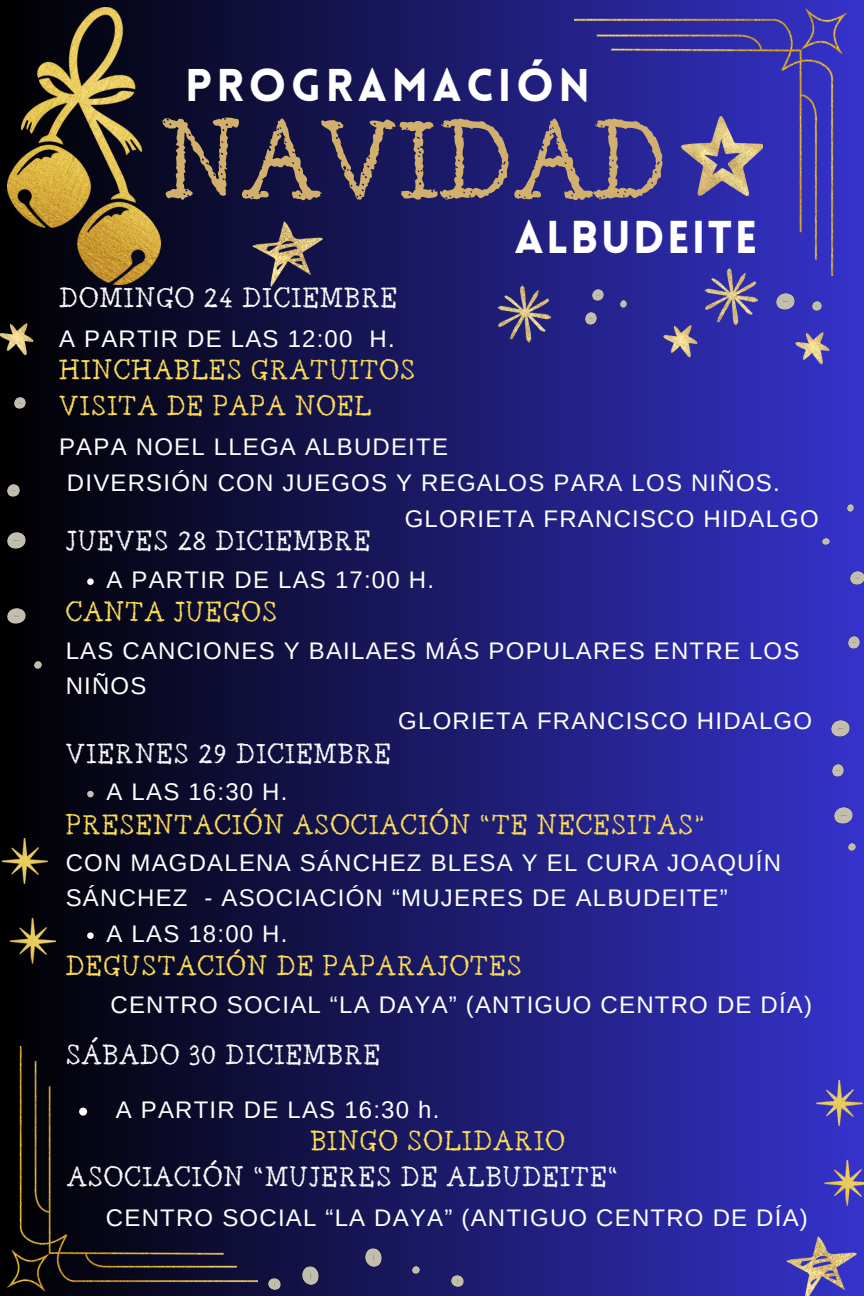
<style>
.page{position:relative;width:864px;height:1296px;background:#fff}
.page>*{position:absolute;margin:0;border:0;box-sizing:border-box;transform-origin:0 0}
.t1{font:96px "Berton";color:#d1b06e}
.t2{font:900 45px "Lovelo";letter-spacing:.1em;color:#fff}
.t3{font:900 45px "Lovelo";letter-spacing:.05em;color:#fff}
.t4{font:24px/35.4px "Arimo";letter-spacing:.05em;color:#fff}
.t5{font:24px "Berton";letter-spacing:.05em;color:#ffde59}
.t6{font:24px "Berton";letter-spacing:.05em;color:#fff}
</style>
<div class="page">
<div style="left:0;top:0;width:864px;height:1296px;background:linear-gradient(to right,#000,#3533cb)"></div>
<img style="left:492px;top:280px;width:59px;height:63px">
<img style="left:781px;top:1236px;width:79px;height:60px">
<img style="left:0;top:324px;width:34px;height:34px">
<img style="left:794px;top:332px;width:36px;height:34px">
<svg style="left:14px;top:397px;width:11px;height:11px"></svg>
<svg style="left:593px;top:290px;width:11px;height:11px"></svg>
<svg style="left:8px;top:485px;width:11px;height:11px"></svg>
<svg style="left:812px;top:302px;width:9px;height:9px"></svg>
<svg style="left:35px;top:661px;width:6px;height:7px"></svg>
<svg style="left:620px;top:300px;width:7px;height:7px"></svg>
<svg style="left:847px;top:505px;width:7px;height:7px"></svg>
<img style="left:8px;top:533px;width:18px;height:16px">
<img style="left:776px;top:293px;width:18px;height:16px">
<img style="left:8px;top:608px;width:18px;height:16px">
<img style="left:816px;top:1080px;width:48px;height:165px">
<img style="left:8px;top:8px;width:153px;height:276px">
<img style="left:8px;top:1046px;width:250px;height:245px">
<img style="left:574px;top:8px;width:273px;height:268px">
<svg style="left:87px;top:578px;width:7px;height:7px"></svg>
<svg style="left:87px;top:791px;width:7px;height:6px"></svg>
<svg style="left:87px;top:932px;width:7px;height:7px"></svg>
<img style="left:0;top:838px;width:56px;height:164px">
<img style="left:699px;top:262px;width:59px;height:63px">
<img style="left:247px;top:221px;width:79px;height:68px">
<img style="left:662px;top:325px;width:36px;height:34px">
<svg style="left:832px;top:765px;width:12px;height:11px"></svg>
<img style="left:851px;top:571px;width:13px;height:14px">
<svg style="left:585px;top:313px;width:11px;height:11px"></svg>
<svg style="left:848px;top:843px;width:7px;height:7px"></svg>
<svg style="left:823px;top:538px;width:6px;height:7px"></svg>
<svg style="left:848px;top:637px;width:12px;height:11px"></svg>
<img style="left:831px;top:721px;width:18px;height:16px">
<img style="left:834px;top:807px;width:18px;height:16px">
<svg style="left:452px;top:1276px;width:11px;height:11px"></svg>
<svg style="left:269px;top:1279px;width:11px;height:11px"></svg>
<svg style="left:413px;top:1267px;width:7px;height:7px"></svg>
<img style="left:303px;top:1267px;width:16px;height:18px">
<img style="left:366px;top:1249px;width:15px;height:18px">
<svg style="left:79px;top:1108px;width:8px;height:8px"></svg>
<p class="t2" style="left:185px;top:67px;width:407px">PROGRAMACIÓN</p>
<p class="t1" style="left:161px;top:112px;width:508px">NAVIDAD</p>
<p class="t3" style="left:514px;top:219px;width:245px">ALBUDEITE</p>
<p class="t6" style="left:59px;top:285px;width:340px">DOMINGO 24 DICIEMBRE</p>
<p class="t4" style="left:59px;top:321px;width:337px">A PARTIR DE LAS 12:00 H.</p>
<p class="t5" style="left:59px;top:357px;width:358px">HINCHABLES GRATUITOS</p>
<p class="t5" style="left:59px;top:393px;width:314px">VISITA DE PAPA NOEL</p>
<p class="t4" style="left:59px;top:429px;width:390px">PAPA NOEL LLEGA ALBUDEITE</p>
<p class="t4" style="left:67px;top:465px;width:714px">DIVERSIÓN CON JUEGOS Y REGALOS PARA LOS NIÑOS.</p>
<p class="t4" style="left:405px;top:501px;width:416px">GLORIETA FRANCISCO HIDALGO</p>
<p class="t6" style="left:66px;top:529px;width:306px">JUEVES 28 DICIEMBRE</p>
<p class="t4" style="left:107px;top:562px;width:329px">A PARTIR DE LAS 17:00 H.</p>
<p class="t5" style="left:66px;top:600px;width:213px">CANTA JUEGOS</p>
<p class="t4" style="left:66px;top:633px;width:735px">LAS CANCIONES Y BAILAES MÁS POPULARES ENTRE LOS<br>NIÑOS</p>
<p class="t4" style="left:398px;top:703px;width:415px">GLORIETA FRANCISCO HIDALGO</p>
<p class="t6" style="left:66px;top:742px;width:327px">VIERNES 29 DICIEMBRE</p>
<p class="t4" style="left:107px;top:774px;width:182px">A LAS 16:30 H.</p>
<p class="t5" style="left:66px;top:812px;width:641px">PRESENTACIÓN ASOCIACIÓN “TE NECESITAS”</p>
<p class="t4" style="left:66px;top:845px;width:717px">CON MAGDALENA SÁNCHEZ BLESA Y EL CURA JOAQUÍN<br>SÁNCHEZ - ASOCIACIÓN “MUJERES DE ALBUDEITE”</p>
<p class="t4" style="left:107px;top:916px;width:182px">A LAS 18:00 H.</p>
<p class="t5" style="left:66px;top:954px;width:458px">DEGUSTACIÓN DE PAPARAJOTES</p>
<p class="t4" style="left:111px;top:987px;width:703px">CENTRO SOCIAL “LA DAYA” (ANTIGUO CENTRO DE DÍA)</p>
<p class="t6" style="left:66px;top:1042px;width:316px">SÁBADO 30 DICIEMBRE</p>
<p class="t4" style="left:116px;top:1092px;width:325px">A PARTIR DE LAS 16:30 h.</p>
<p class="t5" style="left:310px;top:1128px;width:256px">BINGO SOLIDARIO</p>
<p class="t6" style="left:67px;top:1164px;width:553px">ASOCIACIÓN “MUJERES DE ALBUDEITE“</p>
<p class="t4" style="left:106px;top:1200px;width:703px">CENTRO SOCIAL “LA DAYA” (ANTIGUO CENTRO DE DÍA)</p>
</div>
